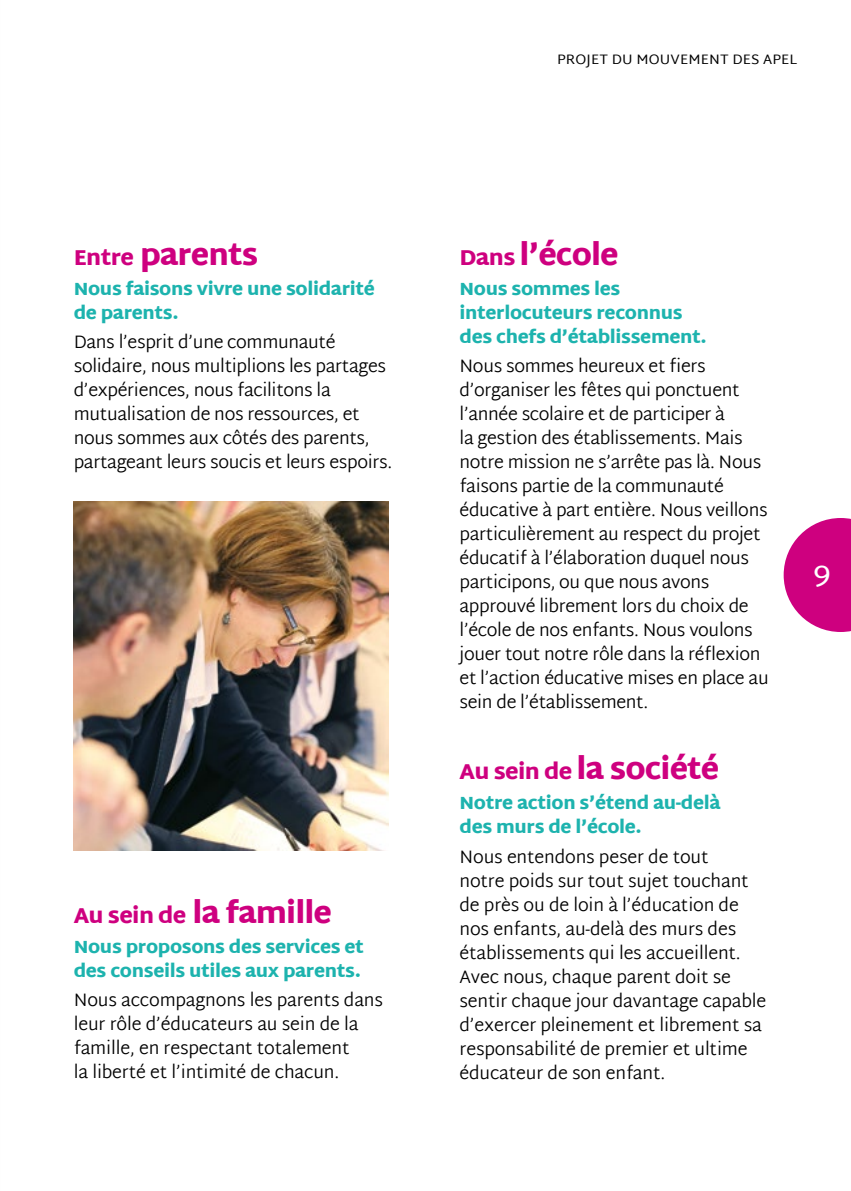
<style>
.page{position:relative;width:851px;height:1191px;background:#fff}
.page>*{position:absolute;margin:0;border:0;box-sizing:border-box;transform-origin:0 0}
.t1{font:31.2px "Martel Sans";color:#fff}
.t2{font:900 30px "Martel Sans";letter-spacing:-.03em;color:#ce007f}
.t3{font:300 18px/24px "Martel Sans";letter-spacing:-.02em;color:#000}
.t4{font:900 18px/24px "Martel Sans";letter-spacing:-.02em;color:#1db3ae}
.t5{font:14px "Martel Sans";letter-spacing:.01em;color:#000}
.s1{font-size:22px}
</style>
<div class="page">
<img style="left:74px;top:501px;width:314px;height:349px">
<svg style="left:783px;top:518px;width:67px;height:114px"></svg>
<p class="t5" style="left:557px;top:51px;width:242px">PROJET DU MOUVEMENT DES APEL</p>
<h2 class="t2" style="left:74px;top:237px;width:186px"><span class="s1">Entre</span> parents</h2>
<p class="t4" style="left:74px;top:276px;width:302px">Nous faisons vivre une solidarité de parents.</p>
<p class="t3" style="left:74px;top:331px;width:320px">Dans l’esprit d’une communauté solidaire, nous multiplions les partages d’expériences, nous facilitons la mutualisation de nos ressources, et nous sommes aux côtés des parents, partageant leurs soucis et leurs espoirs.</p>
<h2 class="t2" style="left:74px;top:895px;width:260px"><span class="s1">Au sein de</span> la famille</h2>
<p class="t4" style="left:74px;top:934px;width:291px">Nous proposons des services et des conseils utiles aux parents.</p>
<p class="t3" style="left:74px;top:989px;width:311px">Nous accompagnons les parents dans leur rôle d’éducateurs au sein de la famille, en respectant totalement<br>la liberté et l’intimité de chacun.</p>
<h2 class="t2" style="left:459px;top:237px;width:161px"><span class="s1">Dans</span> l’école</h2>
<p class="t4" style="left:459px;top:276px;width:249px">Nous sommes les interlocuteurs reconnus des chefs d’établissement.</p>
<p class="t3" style="left:459px;top:355px;width:311px">Nous sommes heureux et fiers d’organiser les fêtes qui ponctuent l’année scolaire et de participer à<br>la gestion des établissements. Mais notre mission ne s’arrête pas là. Nous faisons partie de la communauté éducative à part entière. Nous veillons particulièrement au respect du projet éducatif à l’élaboration duquel nous participons, ou que nous avons approuvé librement lors du choix de l’école de nos enfants. Nous voulons jouer tout notre rôle dans la réflexion et l’action éducative mises en place au sein de l’établissement.</p>
<h2 class="t2" style="left:459px;top:751px;width:261px"><span class="s1">Au sein de</span> la société</h2>
<p class="t4" style="left:459px;top:790px;width:262px">Notre action s’étend au-delà des murs de l’école.</p>
<p class="t3" style="left:459px;top:845px;width:308px">Nous entendons peser de tout<br>notre poids sur tout sujet touchant de près ou de loin à l’éducation de nos enfants, au-delà des murs des établissements qui les accueillent.<br>Avec nous, chaque parent doit se sentir chaque jour davantage capable d’exercer pleinement et librement sa responsabilité de premier et ultime éducateur de son enfant.</p>
<h1 class="t1" style="left:813px;top:557px;width:19px">9</h1>
</div>
